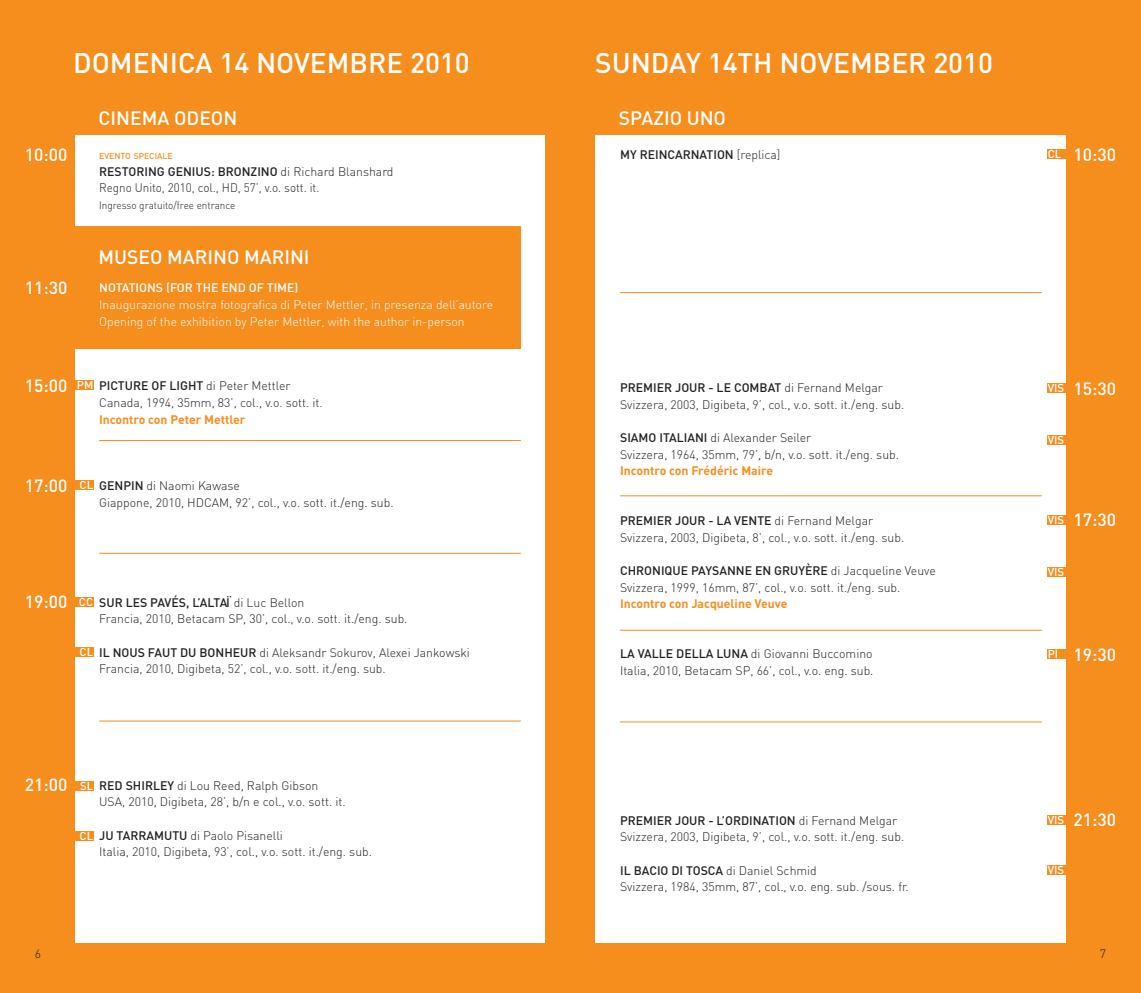
<style>
.page{position:relative;width:1141px;height:993px;background:#fff}
.page>*{position:absolute;margin:0;border:0;box-sizing:border-box;transform-origin:0 0}
.t1{font:500 28px "DIN";color:#fff}
.t2{font:500 19.25px "DIN";color:#fff}
.t3{font:500 17.5px "DIN";color:#fff}
.t4{font:300 12.25px/16.6px "DIN";color:#231f20}
.t5{font:300 12.25px/16.6px "DIN";color:#fff}
.t6{font:700 12.25px "DIN";color:#f68e1e}
.t7{font:500 12.25px "DIN";color:#231f20}
.t8{font:500 12.25px "DIN";color:#fff}
.t9{font:500 11.38px "DIN";color:#fff}
.t10{font:300 10.5px "DIN";color:#231f20;scale:.95 1}
.t11{font:500 8.58px "DIN";color:#f68e1e}
.s1{font-weight:300}
.s2{font-weight:500}
</style>
<div class="page">
<div style="left:0;top:0;width:74px;height:992px;background:#f68e1e"></div>
<div style="left:1067px;top:0;width:74px;height:992px;background:#f68e1e"></div>
<div style="left:0;top:943px;width:1141px;height:49px;background:#f68e1e"></div>
<div style="left:0;top:0;width:1141px;height:134px;background:#f68e1e"></div>
<div style="left:0;top:227px;width:521px;height:122px;background:#f68e1e"></div>
<hr style="left:620px;top:292px;width:422px;height:1px;background:#f68e1e">
<hr style="left:99px;top:552px;width:422px;height:1px;background:#f68e1e">
<hr style="left:99px;top:440px;width:422px;height:1px;background:#f68e1e">
<hr style="left:620px;top:495px;width:422px;height:1px;background:#f68e1e">
<hr style="left:620px;top:629px;width:422px;height:1px;background:#f68e1e">
<hr style="left:620px;top:721px;width:422px;height:1px;background:#f68e1e">
<hr style="left:99px;top:720px;width:422px;height:1px;background:#f68e1e">
<div style="left:74px;top:379px;width:20px;height:10px;background:#f68e1e"></div>
<div style="left:1047px;top:149px;width:20px;height:10px;background:#f68e1e"></div>
<div style="left:1047px;top:382px;width:20px;height:10px;background:#f68e1e"></div>
<div style="left:1047px;top:435px;width:20px;height:10px;background:#f68e1e"></div>
<div style="left:1047px;top:515px;width:20px;height:10px;background:#f68e1e"></div>
<div style="left:1047px;top:567px;width:20px;height:10px;background:#f68e1e"></div>
<div style="left:1047px;top:648px;width:20px;height:10px;background:#f68e1e"></div>
<div style="left:1047px;top:814px;width:20px;height:10px;background:#f68e1e"></div>
<div style="left:1047px;top:864px;width:20px;height:10px;background:#f68e1e"></div>
<div style="left:74px;top:480px;width:20px;height:10px;background:#f68e1e"></div>
<div style="left:74px;top:647px;width:20px;height:10px;background:#f68e1e"></div>
<div style="left:74px;top:780px;width:20px;height:10px;background:#f68e1e"></div>
<div style="left:74px;top:830px;width:20px;height:10px;background:#f68e1e"></div>
<div style="left:74px;top:596px;width:20px;height:10px;background:#f68e1e"></div>
<div style="left:546px;top:0;width:49px;height:992px;background:#f68e1e"></div>
<h1 class="t1" style="left:73px;top:45px;width:19px">DOMENICA</h1>
<h1 class="t1" style="left:220px;top:45px;width:76px">14 NOVEMBRE</h1>
<h1 class="t1" style="left:410px;top:45px;width:61px">2010</h1>
<h1 class="t1" style="left:595px;top:45px;width:19px">SUNDAY</h1>
<h1 class="t1" style="left:708px;top:45px;width:111px">14TH NOVEMBER</h1>
<h1 class="t1" style="left:933px;top:45px;width:61px">2010</h1>
<h2 class="t2" style="left:99px;top:106px;width:25px">CINEMA</h2>
<h2 class="t2" style="left:174px;top:106px;width:26px">ODEON</h2>
<h2 class="t2" style="left:619px;top:106px;width:94px">SPAZIO UNO</h2>
<h3 class="t3" style="left:25px;top:143px;width:44px">10:00</h3>
<p class="t11" style="left:99px;top:150px;width:75px">EVENTO SPECIALE</p>
<p class="t7" style="left:99px;top:163px;width:9px">RESTORING</p>
<p class="t7" style="left:168px;top:163px;width:8px">GENIUS</p>
<p class="t7" style="left:211px;top:163px;width:16px">: BRON</p>
<p class="t7" style="left:251px;top:163px;width:14px">ZINO</p>
<p class="t4" style="left:99px;top:163px;width:296px;text-indent:181px">di Richard Blanshard<br>Regno Unito, 2010, col., HD, 57’, v.o. sott. it.</p>
<p class="t10" style="left:99px;top:199px;width:145px">Ingresso gratuito/free entrance</p>
<p class="t7" style="left:620px;top:147px;width:162px">MY REINCARNATION <span class="s1">[replica]</span></p>
<p class="t9" style="left:1048px;top:147px;width:8px">CL</p>
<h3 class="t3" style="left:1074px;top:143px;width:44px">10:30</h3>
<h2 class="t2" style="left:99px;top:245px;width:14px">MUSEO</h2>
<h2 class="t2" style="left:167px;top:245px;width:13px">MARINO</h2>
<h2 class="t2" style="left:244px;top:245px;width:12px">MARINI</h2>
<h3 class="t3" style="left:25px;top:276px;width:44px">11:30</h3>
<p class="t8" style="left:99px;top:280px;width:8px">NOTATIONS</p>
<p class="t8" style="left:166px;top:280px;width:12px">(FOR</p>
<p class="t8" style="left:196px;top:280px;width:9px">THE</p>
<p class="t8" style="left:221px;top:280px;width:9px">END</p>
<p class="t8" style="left:249px;top:280px;width:26px">OF TIME</p>
<p class="t8" style="left:295px;top:280px;width:5px">)</p>
<p class="t5" style="left:99px;top:296px;width:395px">Inaugurazione mostra fotografica di Peter Mettler, in presenza dell’autore<br>Opening of the exhibition by Peter Mettler, with the author in-person</p>
<h3 class="t3" style="left:25px;top:374px;width:44px">15:00</h3>
<p class="t9" style="left:77px;top:377px;width:18px">PM</p>
<p class="t4" style="left:99px;top:377px;width:225px"><span class="s2">PICTURE OF LIGHT</span> di Peter Mettler<br>Canada, 1994, 35mm, 83’, col., v.o. sott. it.</p>
<p class="t6" style="left:99px;top:411px;width:148px">Incontro con Peter Mettler</p>
<p class="t4" style="left:620px;top:379px;width:286px"><span class="s2">PREMIER JOUR - LE COMBAT</span> di Fernand Melgar<br>Svizzera, 2003, Digibeta, 9’, col., v.o. sott. it./eng. sub.</p>
<p class="t4" style="left:620px;top:429px;width:280px"><span class="s2">SIAMO ITALIANI</span> di Alexander Seiler<br>Svizzera, 1964, 35mm, 79’, b/n, v.o. sott. it./eng. sub.</p>
<p class="t6" style="left:620px;top:462px;width:155px">Incontro con Frédéric Maire</p>
<p class="t9" style="left:1048px;top:380px;width:7px">VIS</p>
<h3 class="t3" style="left:1074px;top:377px;width:44px">15:30</h3>
<p class="t9" style="left:1048px;top:433px;width:7px">VIS</p>
<h3 class="t3" style="left:25px;top:474px;width:44px">17:00</h3>
<p class="t9" style="left:80px;top:478px;width:8px">CL</p>
<p class="t4" style="left:99px;top:477px;width:296px"><span class="s2">GENPIN</span> di Naomi Kawase<br>Giappone, 2010, HDCAM, 92’, col., v.o. sott. it./eng. sub.</p>
<h3 class="t3" style="left:25px;top:590px;width:44px">19:00</h3>
<p class="t4" style="left:99px;top:593px;width:310px"><span class="s2">SUR LES PAVÉS, L’ALTAÏ</span> di Luc Bellon<br>Francia, 2010, Betacam SP, 30’, col., v.o. sott. it./eng. sub.</p>
<p class="t4" style="left:99px;top:643px;width:372px"><span class="s2">IL NOUS FAUT DU BONHEUR</span> di Aleksandr Sokurov, Alexei Jankowski<br>Francia, 2010, Digibeta, 52’, col., v.o. sott. it./eng. sub.</p>
<p class="t9" style="left:79px;top:594px;width:8px">CC</p>
<p class="t9" style="left:80px;top:644px;width:8px">CL</p>
<p class="t4" style="left:620px;top:512px;width:286px"><span class="s2">PREMIER JOUR - LA VENTE</span> di Fernand Melgar<br>Svizzera, 2003, Digibeta, 8’, col., v.o. sott. it./eng. sub.</p>
<p class="t4" style="left:620px;top:562px;width:317px"><span class="s2">CHRONIQUE PAYSANNE EN GRUYÈRE</span> di Jacqueline Veuve<br>Svizzera, 1999, 16mm, 87’, col., v.o. sott. it./eng. sub.</p>
<p class="t6" style="left:620px;top:595px;width:169px">Incontro con Jacqueline Veuve</p>
<p class="t4" style="left:620px;top:645px;width:255px"><span class="s2">LA VALLE DELLA LUNA</span> di Giovanni Buccomino<br>Italia, 2010, Betacam SP, 66’, col., v.o. eng. sub.</p>
<p class="t9" style="left:1048px;top:513px;width:7px">VIS</p>
<h3 class="t3" style="left:1074px;top:508px;width:44px">17:30</h3>
<p class="t9" style="left:1048px;top:564px;width:7px">VIS</p>
<p class="t9" style="left:1048px;top:646px;width:6px">PI</p>
<h3 class="t3" style="left:1074px;top:643px;width:44px">19:30</h3>
<h3 class="t3" style="left:25px;top:773px;width:44px">21:00</h3>
<p class="t4" style="left:99px;top:776px;width:248px"><span class="s2">RED SHIRLEY</span> di Lou Reed, Ralph Gibson<br>USA, 2010, Digibeta, 28’, b/n e col., v.o. sott. it.</p>
<p class="t4" style="left:99px;top:826px;width:274px"><span class="s2">JU TARRAMUTU</span> di Paolo Pisanelli<br>Italia, 2010, Digibeta, 93’, col., v.o. sott. it./eng. sub.</p>
<p class="t9" style="left:80px;top:778px;width:8px">SL</p>
<p class="t9" style="left:80px;top:828px;width:8px">CL</p>
<p class="t4" style="left:620px;top:811px;width:286px"><span class="s2">PREMIER JOUR - L’ORDINATION</span> di Fernand Melgar<br>Svizzera, 2003, Digibeta, 9’, col., v.o. sott. it./eng. sub.</p>
<p class="t4" style="left:620px;top:861px;width:290px"><span class="s2">IL BACIO DI TOSCA</span> di Daniel Schmid<br>Svizzera, 1984, 35mm, 87’, col., v.o. eng. sub. /sous. fr.</p>
<p class="t9" style="left:1048px;top:812px;width:7px">VIS</p>
<h3 class="t3" style="left:1074px;top:808px;width:44px">21:30</h3>
<p class="t9" style="left:1048px;top:862px;width:7px">VIS</p>
<p class="t4" style="left:35px;top:945px;width:8px">6</p>
<p class="t4" style="left:1100px;top:945px;width:8px">7</p>
</div>
